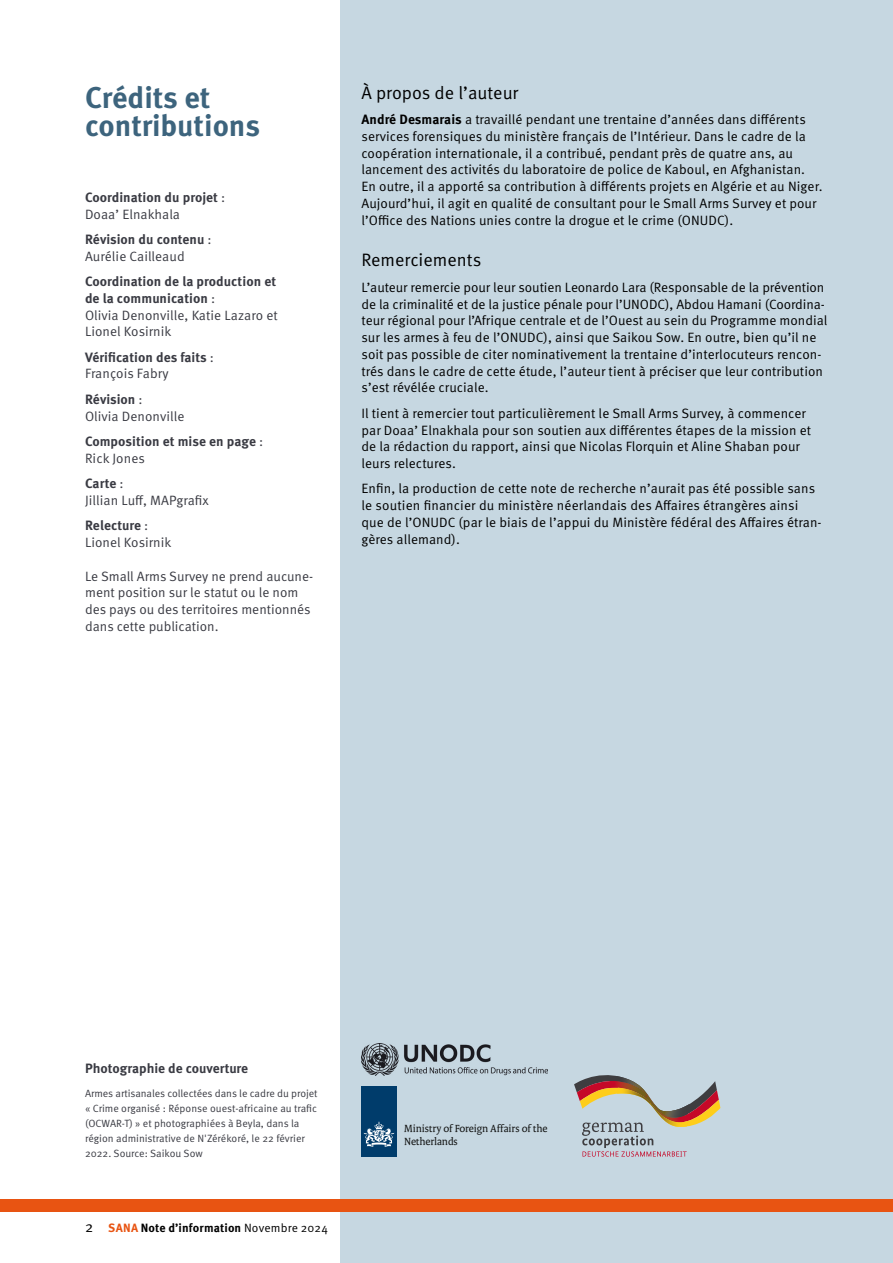
<style>
.page{position:relative;width:893px;height:1263px;background:#fff}
.page>*{position:absolute;margin:0;border:0;box-sizing:border-box;transform-origin:0 0}
.t1{font:700 30px/28.5px "Meta Pro";color:#3d647d}
.t2{font:18px "Meta Pro Norm";color:#000}
.t3{font:13.5px/16.8px "Meta Pro Norm";letter-spacing:.005em;color:#000}
.t4{font:13.5px/16.8px "Meta Pro Norm";color:#3a3b43}
.t5{font:700 13.5px/16.8px "Meta Pro";letter-spacing:.005em;color:#3a3b43}
.t6{font:700 12px "Meta Pro";letter-spacing:.01em;color:#000}
.t7{font:10.5px/15px "Meta Pro Norm";letter-spacing:-.005em;color:#3a3b43}
.t8{font:9.75px/12.6px "Rijksoverheid Serif";letter-spacing:-.005em;color:#111211}
.s1{font-family:"Meta Pro Norm";font-weight:400}
.s2{font-family:"Meta Pro";font-weight:700}
.s3{font-family:"Meta Pro Norm";font-weight:400;font-size:15px}
.s4{color:#e85412}
</style>
<div class="page">
<div style="left:340px;top:0;width:553px;height:1263px;background:#c6d7e1"></div>
<div style="left:0;top:1199px;width:893px;height:13px;background:#e85412"></div>
<div style="left:361px;top:1086px;width:35px;height:71px;background:#003c6b"></div>
<svg style="left:364px;top:1121px;width:30px;height:26px"></svg>
<img style="left:361px;top:1043px;width:186px;height:32px">
<svg style="left:574px;top:1075px;width:146px;height:82px"></svg>
<h1 class="t1" style="left:85px;top:81px;width:177px">Crédits et contributions</h1>
<p class="t5" style="left:85px;top:188px;width:142px">Coordination du projet <span class="s1">:</span></p>
<p class="t4" style="left:85px;top:205px;width:97px">Doaa’ Elnakhala</p>
<p class="t5" style="left:85px;top:230px;width:128px">Révision du contenu <span class="s1">:</span></p>
<p class="t4" style="left:85px;top:247px;width:101px">Aurélie Cailleaud</p>
<p class="t5" style="left:85px;top:272px;width:193px">Coordination de la production et de la communication <span class="s1">:</span></p>
<p class="t4" style="left:85px;top:306px;width:194px">Olivia Denonville, Katie Lazaro et<br>Lionel Kosirnik</p>
<p class="t5" style="left:85px;top:348px;width:130px">Vérification des faits <span class="s1">:</span></p>
<p class="t4" style="left:85px;top:364px;width:85px">François Fabry</p>
<p class="t5" style="left:85px;top:390px;width:59px">Révision <span class="s1">:</span></p>
<p class="t4" style="left:85px;top:407px;width:101px">Olivia Denonville</p>
<p class="t5" style="left:85px;top:432px;width:180px">Composition et mise en page <span class="s1">:</span></p>
<p class="t4" style="left:85px;top:449px;width:61px">Rick Jones</p>
<p class="t5" style="left:85px;top:474px;width:40px">Carte <span class="s1">:</span></p>
<p class="t4" style="left:85px;top:491px;width:125px">Jillian Luff, MAPgrafix</p>
<p class="t5" style="left:85px;top:516px;width:65px">Relecture <span class="s1">:</span></p>
<p class="t4" style="left:85px;top:533px;width:88px">Lionel Kosirnik</p>
<p class="t4" style="left:85px;top:567px;width:230px">Le Small Arms Survey ne prend aucune&shy;ment position sur le statut ou le nom des pays ou des territoires mentionnés dans cette publication.</p>
<h2 class="t2" style="left:361px;top:79px;width:158px">À propos de l’auteur</h2>
<p class="t3" style="left:361px;top:110px;width:463px"><span class="s2">André Desmarais</span> a travaillé pendant une trentaine d’années dans différents services forensiques du ministère français de l’Intérieur. Dans le cadre de la coopération internationale, il a contribué, pendant près de quatre ans, au lancement des activités du laboratoire de police de Kaboul, en Afghanistan.<br>En outre, il a apporté sa contribution à différents projets en Algérie et au Niger.<br>Aujourd’hui, il agit en qualité de consultant pour le Small Arms Survey et pour l’Office des Nations unies contre la drogue et le crime (ONUDC).</p>
<h2 class="t2" style="left:361px;top:247px;width:121px">Remerciements</h2>
<p class="t3" style="left:361px;top:278px;width:468px">L’auteur remercie pour leur soutien Leonardo Lara (Responsable de la prévention de la criminalité et de la justice pénale pour l’UNODC), Abdou Hamani (Coordina&shy;teur régional pour l’Afrique centrale et de l’Ouest au sein du Programme mondial sur les armes à feu de l’ONUDC), ainsi que Saikou Sow. En outre, bien qu’il ne soit pas possible de citer nominativement la trentaine d’interlocuteurs rencon&shy;trés dans le cadre de cette étude, l’auteur tient à préciser que leur contribution s’est révélée cruciale.</p>
<p class="t3" style="left:361px;top:404px;width:451px">Il tient à remercier tout particulièrement le Small Arms Survey, à commencer par Doaa’ Elnakhala pour son soutien aux différentes étapes de la mission et de la rédaction du rapport, ainsi que Nicolas Florquin et Aline Shaban pour leurs relectures.</p>
<p class="t3" style="left:361px;top:479px;width:462px">Enfin, la production de cette note de recherche n’aurait pas été possible sans le soutien financier du ministère néerlandais des Affaires étrangères ainsi que de l’ONUDC (par le biais de l’appui du Ministère fédéral des Affaires étran&shy;gères allemand).</p>
<p class="t5" style="left:85px;top:1059px;width:165px">Photographie de couverture</p>
<p class="t7" style="left:85px;top:1085px;width:234px">Armes artisanales collectées dans le cadre du projet « Crime organisé : Réponse ouest-africaine au trafic (OCWAR-T) » et photographiées à Beyla, dans la région administrative de N'Zérékoré, le 22 février 2022. Source: Saikou Sow</p>
<p class="t6" style="left:85px;top:1218px;width:244px"><span class="s3">2</span> <span class="s4">SANA</span> Note d’information <span class="s1">Novembre 2024</span></p>
<p class="t8" style="left:404px;top:1122px;width:145px">Ministry of Foreign Affairs of the<br>Netherlands</p>
</div>
